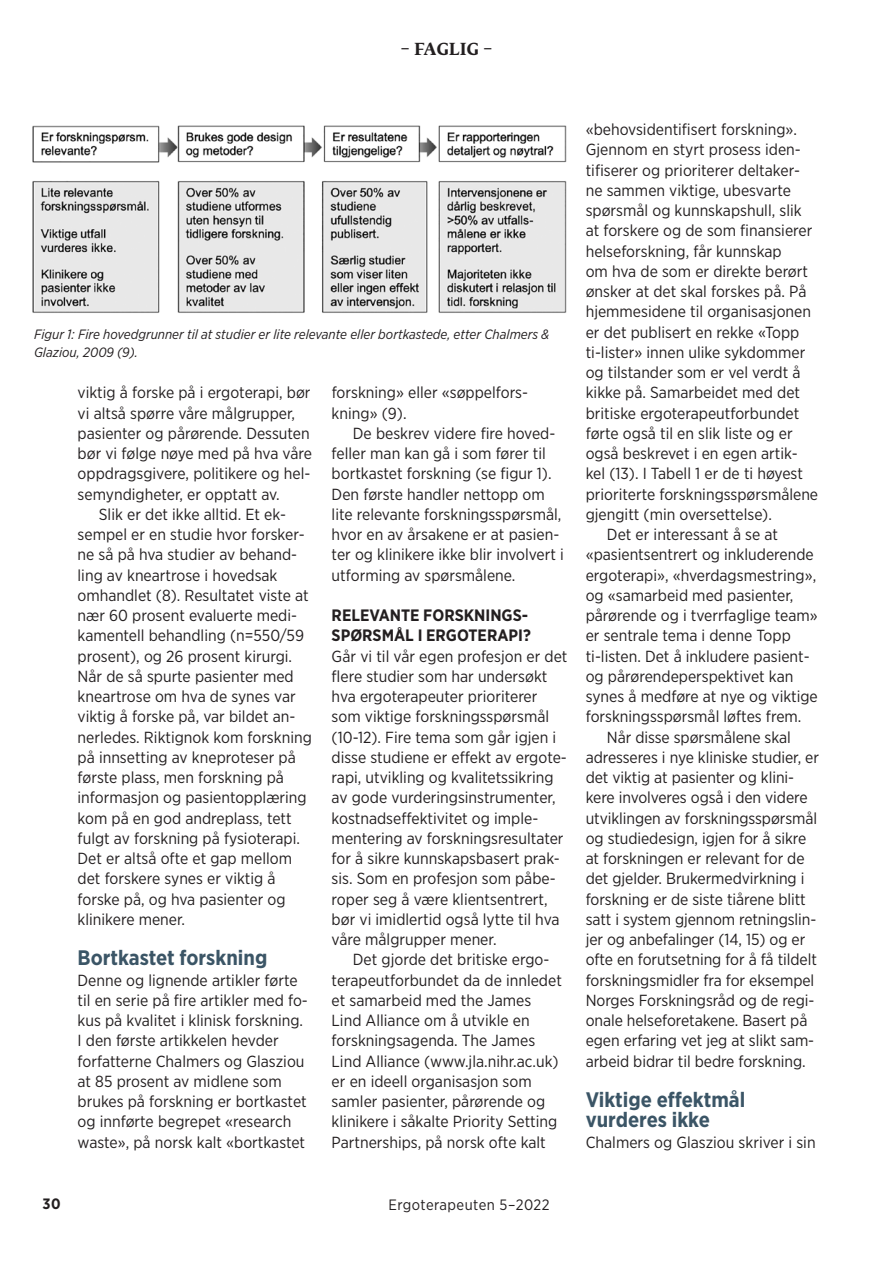
<style>
.page{position:relative;width:893px;height:1263px;background:#fff}
.page>*{position:absolute;margin:0;border:0;box-sizing:border-box;transform-origin:0 0}
.t1{font:700 21px/20.2px "Gotham Narrow";color:#3b5566}
.t2{font:700 16.5px/20.2px "Gotham Narrow";color:#231f20}
.t3{font:700 16.5px "Fedra Serif B Std";letter-spacing:.015em;color:#231f20}
.t4{font:16.05px/20.2px "Gotham Narrow";color:#231f20}
.t5{font:15px "Gotham Narrow";letter-spacing:.03em;color:#231f20}
.t6{font:700 15px "Gotham Narrow";color:#231f20}
.t7{font:italic 13.5px/18px "Gotham Narrow";color:#231f20}
</style>
<div class="page">
<img style="left:32px;top:125px;width:535px;height:188px">
<p class="t3" style="left:400px;top:38px;width:93px">– FAGLIG –</p>
<p class="t7" style="left:34px;top:325px;width:517px">Figur 1: Fire hovedgrunner til at studier er lite relevante eller bortkastede, etter Chalmers &amp;<br>Glaziou, 2009 (9).</p>
<p class="t4" style="left:78px;top:382px;width:234px">viktig å forske på i ergoterapi, bør</p>
<p class="t4" style="left:78px;top:402px;width:219px">vi altså spørre våre målgrupper,</p>
<p class="t4" style="left:78px;top:423px;width:234px">pasienter og pårørende. Dessuten</p>
<p class="t4" style="left:78px;top:443px;width:236px">bør vi følge nøye med på hva våre</p>
<p class="t4" style="left:78px;top:463px;width:234px">oppdragsgivere, politikere og hel-</p>
<p class="t4" style="left:78px;top:483px;width:204px">semyndigheter, er opptatt av.</p>
<p class="t4" style="left:99px;top:504px;width:189px">Slik er det ikke alltid. Et ek-</p>
<p class="t4" style="left:78px;top:524px;width:229px">sempel er en studie hvor forsker-</p>
<p class="t4" style="left:78px;top:544px;width:221px">ne så på hva studier av behand-</p>
<p class="t4" style="left:78px;top:564px;width:201px">ling av kneartrose i hovedsak</p>
<p class="t4" style="left:78px;top:585px;width:233px">omhandlet (8). Resultatet viste at</p>
<p class="t4" style="left:78px;top:605px;width:221px">nær 60 prosent evaluerte medi-</p>
<p class="t4" style="left:78px;top:625px;width:228px">kamentell behandling (n=550/59</p>
<p class="t4" style="left:78px;top:645px;width:216px">prosent), og 26 prosent kirurgi.</p>
<p class="t4" style="left:78px;top:666px;width:218px">Når de så spurte pasienter med</p>
<p class="t4" style="left:78px;top:686px;width:220px">kneartrose om hva de synes var</p>
<p class="t4" style="left:78px;top:706px;width:219px">viktig å forske på, var bildet an-</p>
<p class="t4" style="left:78px;top:726px;width:236px">nerledes. Riktignok kom forskning</p>
<p class="t4" style="left:78px;top:747px;width:220px">på innsetting av kneproteser på</p>
<p class="t4" style="left:78px;top:767px;width:208px">første plass, men forskning på</p>
<p class="t4" style="left:78px;top:787px;width:231px">informasjon og pasientopplæring</p>
<p class="t4" style="left:78px;top:807px;width:216px">kom på en god andreplass, tett</p>
<p class="t4" style="left:78px;top:828px;width:224px">fulgt av forskning på fysioterapi.</p>
<p class="t4" style="left:78px;top:848px;width:216px">Det er altså ofte et gap mellom</p>
<p class="t4" style="left:78px;top:868px;width:199px">det forskere synes er viktig å</p>
<p class="t4" style="left:78px;top:888px;width:209px">forske på, og hva pasienter og</p>
<p class="t4" style="left:78px;top:909px;width:109px">klinikere mener.</p>
<h1 class="t1" style="left:78px;top:948px;width:191px">Bortkastet forskning</h1>
<p class="t4" style="left:78px;top:969px;width:232px">Denne og lignende artikler førte til en serie på fire artikler med fo&shy;kus på kvalitet i klinisk forskning.<br>I den første artikkelen hevder forfatterne Chalmers og Glasziou at 85 prosent av midlene som brukes på forskning er bortkastet og innførte begrepet «research waste», på norsk kalt «bortkastet</p>
<p class="t4" style="left:332px;top:382px;width:198px">forskning» eller «søppelfors&shy;kning» (9).</p>
<p class="t4" style="left:332px;top:423px;width:234px;text-indent:21px">De beskrev videre fire hoved&shy;feller man kan gå i som fører til bortkastet forskning (se figur 1).<br>Den første handler nettopp om lite relevante forskningsspørsmål, hvor en av årsakene er at pasien&shy;ter og klinikere ikke blir involvert i utforming av spørsmålene.</p>
<p class="t2" style="left:332px;top:605px;width:201px">RELEVANTE FORSKNINGS-<br>SPØRSMÅL I ERGOTERAPI?</p>
<p class="t4" style="left:332px;top:645px;width:237px">Går vi til vår egen profesjon er det flere studier som har undersøkt hva ergoterapeuter prioriterer som viktige forskningsspørsmål (10-12). Fire tema som går igjen i disse studiene er effekt av ergote&shy;rapi, utvikling og kvalitetssikring av gode vurderingsinstrumenter, kostnadseffektivitet og imple&shy;mentering av forskningsresultater for å sikre kunnskapsbasert prak&shy;sis. Som en profesjon som påbe&shy;roper seg å være klientsentrert, bør vi imidlertid også lytte til hva våre målgrupper mener.</p>
<p class="t4" style="left:332px;top:949px;width:232px;text-indent:21px">Det gjorde det britiske ergo&shy;terapeutforbundet da de innledet et samarbeid med the James<br>Lind Alliance om å utvikle en forskningsagenda. The James<br>Lind Alliance (www.jla.nihr.ac.uk) er en ideell organisasjon som samler pasienter, pårørende og klinikere i såkalte Priority Setting<br>Partnerships, på norsk ofte kalt</p>
<p class="t4" style="left:586px;top:119px;width:213px">«behovsidentifisert forskning».</p>
<p class="t4" style="left:586px;top:139px;width:217px">Gjennom en styrt prosess iden-</p>
<p class="t4" style="left:586px;top:159px;width:216px">tifiserer og prioriterer deltaker-</p>
<p class="t4" style="left:586px;top:180px;width:207px">ne sammen viktige, ubesvarte</p>
<p class="t4" style="left:586px;top:200px;width:217px">spørsmål og kunnskapshull, slik</p>
<p class="t4" style="left:586px;top:220px;width:228px">at forskere og de som finansierer</p>
<p class="t4" style="left:586px;top:240px;width:198px">helseforskning, får kunnskap</p>
<p class="t4" style="left:586px;top:261px;width:224px">om hva de som er direkte berørt</p>
<p class="t4" style="left:586px;top:281px;width:222px">ønsker at det skal forskes på. På</p>
<p class="t4" style="left:586px;top:301px;width:227px">hjemmesidene til organisasjonen</p>
<p class="t4" style="left:586px;top:321px;width:215px">er det publisert en rekke «Topp</p>
<p class="t4" style="left:586px;top:342px;width:221px">ti-lister» innen ulike sykdommer</p>
<p class="t4" style="left:586px;top:362px;width:216px">og tilstander som er vel verdt å</p>
<p class="t4" style="left:586px;top:382px;width:216px">kikke på. Samarbeidet med det</p>
<p class="t4" style="left:586px;top:402px;width:215px">britiske ergoterapeutforbundet</p>
<p class="t4" style="left:586px;top:423px;width:208px">førte også til en slik liste og er</p>
<p class="t4" style="left:586px;top:443px;width:213px">også beskrevet i en egen artik-</p>
<p class="t4" style="left:586px;top:463px;width:219px">kel (13). I Tabell 1 er de ti høyest</p>
<p class="t4" style="left:586px;top:483px;width:234px">prioriterte forskningsspørsmålene</p>
<p class="t4" style="left:586px;top:504px;width:188px">gjengitt (min oversettelse).</p>
<p class="t4" style="left:607px;top:524px;width:173px">Det er interessant å se at</p>
<p class="t4" style="left:586px;top:544px;width:230px">«pasientsentrert og inkluderende</p>
<p class="t4" style="left:586px;top:564px;width:232px">ergoterapi», «hverdagsmestring»,</p>
<p class="t4" style="left:586px;top:585px;width:209px">og «samarbeid med pasienter,</p>
<p class="t4" style="left:586px;top:605px;width:234px">pårørende og i tverrfaglige team»</p>
<p class="t4" style="left:586px;top:625px;width:207px">er sentrale tema i denne Topp</p>
<p class="t4" style="left:586px;top:645px;width:225px">ti-listen. Det å inkludere pasient-</p>
<p class="t4" style="left:586px;top:666px;width:209px">og pårørendeperspektivet kan</p>
<p class="t4" style="left:586px;top:686px;width:234px">synes å medføre at nye og viktige</p>
<p class="t4" style="left:586px;top:706px;width:217px">forskningsspørsmål løftes frem.</p>
<p class="t4" style="left:607px;top:726px;width:185px">Når disse spørsmålene skal</p>
<p class="t4" style="left:586px;top:747px;width:235px">adresseres i nye kliniske studier, er</p>
<p class="t4" style="left:586px;top:767px;width:210px">det viktig at pasienter og klini-</p>
<p class="t4" style="left:586px;top:787px;width:223px">kere involveres også i den videre</p>
<p class="t4" style="left:586px;top:807px;width:233px">utviklingen av forskningsspørsmål</p>
<p class="t4" style="left:586px;top:828px;width:222px">og studiedesign, igjen for å sikre</p>
<p class="t4" style="left:586px;top:848px;width:220px">at forskningen er relevant for de</p>
<p class="t4" style="left:586px;top:868px;width:220px">det gjelder. Brukermedvirkning i</p>
<p class="t4" style="left:586px;top:888px;width:222px">forskning er de siste tiårene blitt</p>
<p class="t4" style="left:586px;top:909px;width:232px">satt i system gjennom retningslin-</p>
<p class="t4" style="left:586px;top:929px;width:221px">jer og anbefalinger (14, 15) og er</p>
<p class="t4" style="left:586px;top:949px;width:233px">ofte en forutsetning for å få tildelt</p>
<p class="t4" style="left:586px;top:969px;width:230px">forskningsmidler fra for eksempel</p>
<p class="t4" style="left:586px;top:990px;width:230px">Norges Forskningsråd og de regi-</p>
<p class="t4" style="left:586px;top:1010px;width:223px">onale helseforetakene. Basert på</p>
<p class="t4" style="left:586px;top:1030px;width:230px">egen erfaring vet jeg at slikt sam-</p>
<p class="t4" style="left:586px;top:1050px;width:222px">arbeid bidrar til bedre forskning.</p>
<h1 class="t1" style="left:586px;top:1089px;width:161px">Viktige effektmål vurderes ikke</h1>
<p class="t4" style="left:586px;top:1131px;width:231px">Chalmers og Glasziou skriver i sin</p>
<p class="t6" style="left:43px;top:1194px;width:20px">30</p>
<p class="t5" style="left:388px;top:1196px;width:163px">Ergoterapeuten 5–2022</p>
</div>
